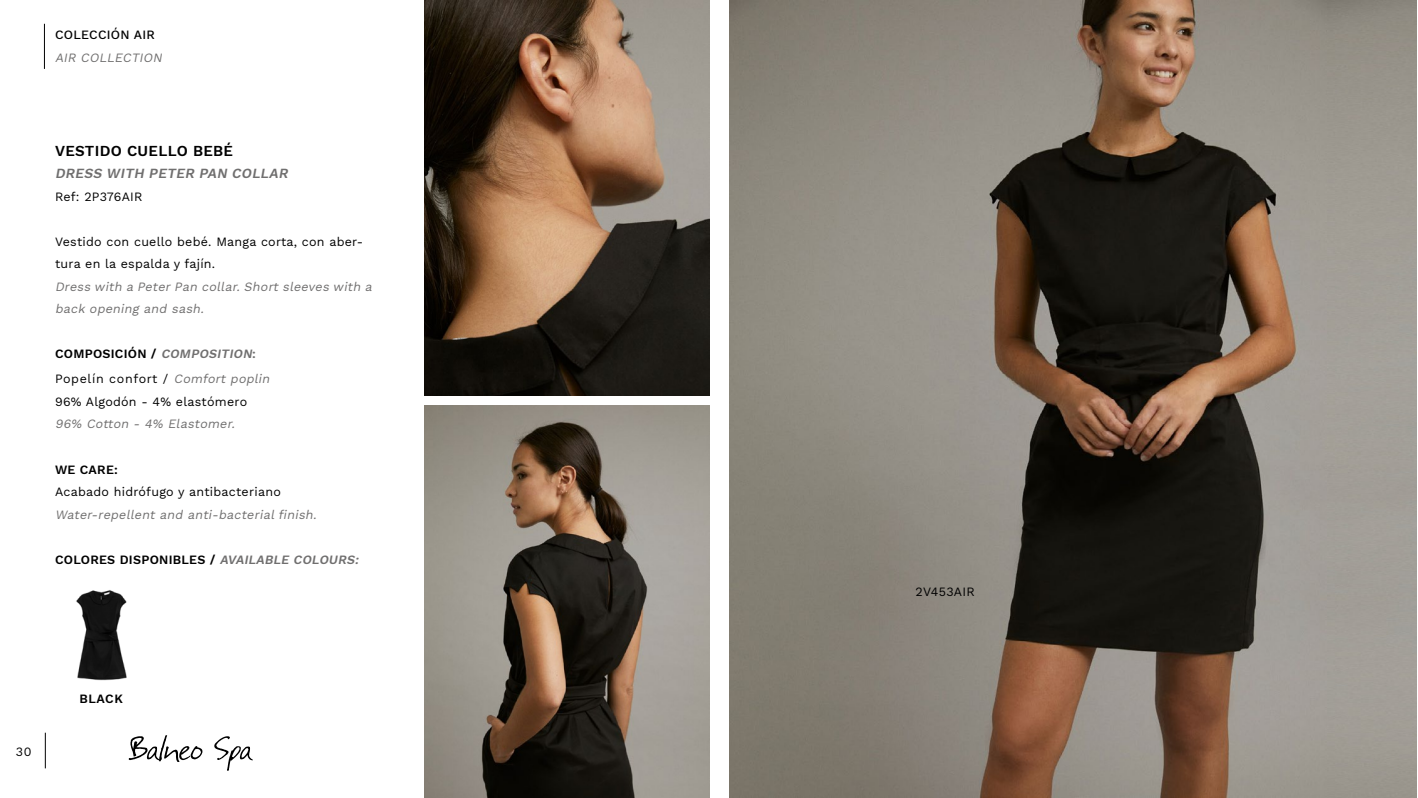
<style>
.page{position:relative;width:1418px;height:798px;background:#fff}
.page>*{position:absolute;margin:0;border:0;box-sizing:border-box;transform-origin:0 0}
.t1{font:600 15px "Work Sans";letter-spacing:.02em;color:#000}
.t2{font:italic 600 13.75px "Work Sans";color:#706f6f}
.t3{font:12.5px/22.5px "Work Sans";letter-spacing:.02em;color:#000}
.t4{font:italic 12.5px/22.5px "Work Sans";color:#706f6f}
.t5{font:12.5px/25px "Work Sans";letter-spacing:.05em;color:#000}
.t6{font:600 12.5px "Work Sans";letter-spacing:.02em;color:#000}
.t7{font:500 12.5px "Work Sans";letter-spacing:.02em;color:#000}
.s1{font-weight:600}
.s2{font-weight:600;font-style:italic;color:#706f6f}
.s3{font-weight:600;color:#706f6f}
.s4{font-style:italic;color:#706f6f}
</style>
<div class="page">
<svg style="left:129px;top:735px;width:73px;height:26px"></svg>
<svg style="left:214px;top:736px;width:39px;height:34px"></svg>
<hr style="left:45px;top:732px;width:1px;height:36px;background:#000">
<img style="left:424px;top:0;width:285px;height:395px">
<img style="left:424px;top:405px;width:285px;height:392px">
<hr style="left:44px;top:24px;width:1px;height:45px;background:#000">
<img style="left:729px;top:0;width:687px;height:797px">
<img style="left:76px;top:590px;width:51px;height:91px">
<p class="t7" style="left:55px;top:25px;width:101px">COLECCIÓN AIR</p>
<p class="t4" style="left:55px;top:46px;width:111px">AIR COLLECTION</p>
<p class="t1" style="left:55px;top:139px;width:179px">VESTIDO CUELLO BEBÉ</p>
<p class="t2" style="left:55px;top:163px;width:238px">DRESS WITH PETER PAN COLLAR</p>
<p class="t3" style="left:55px;top:185px;width:89px">Ref: 2P376AIR</p>
<p class="t3" style="left:55px;top:230px;width:309px">Vestido con cuello bebé. Manga corta, con aber&shy;tura en la espalda y fajín.</p>
<p class="t4" style="left:55px;top:275px;width:321px">Dress with a Peter Pan collar. Short sleeves with a back opening and sash.</p>
<p class="t5" style="left:55px;top:341px;width:219px"><span class="s1">CO M P OS I C I Ó N /</span> <span class="s2">COMPOSITION</span><span class="s3">:<br></span>Popelín confort / <span class="s4">Comfort poplin</span></p>
<p class="t3" style="left:55px;top:390px;width:194px">96% Algodón - 4% elastómero</p>
<p class="t4" style="left:55px;top:412px;width:184px">96% Cotton - 4% Elastomer.</p>
<p class="t6" style="left:55px;top:459px;width:64px">WE CARE:</p>
<p class="t3" style="left:55px;top:480px;width:227px">Acabado hidrófugo y antibacteriano</p>
<p class="t4" style="left:55px;top:502px;width:266px">Water-repellent and anti-bacterial finish.</p>
<p class="t6" style="left:55px;top:549px;width:308px">COLORES DISPONIBLES / <span class="s4">AVAILABLE COLOURS:</span></p>
<p class="t3" style="left:16px;top:739px;width:17px">30</p>
<p class="t6" style="left:79px;top:689px;width:45px">BLACK</p>
<p class="t3" style="left:915px;top:579px;width:61px">2V453AIR</p>
</div>
